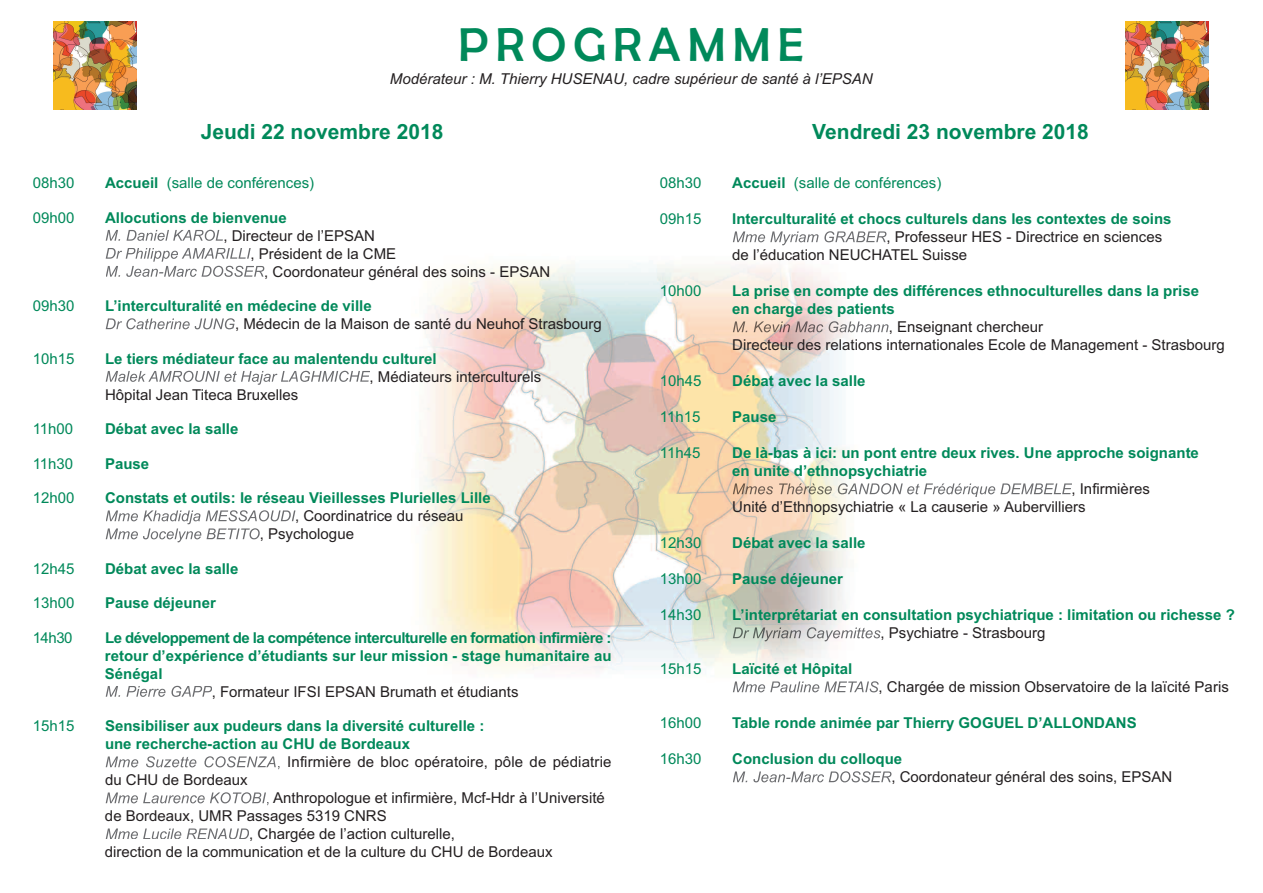
<style>
.page{position:relative;width:1263px;height:893px;background:#fff}
.page>*{position:absolute;margin:0;border:0;box-sizing:border-box;transform-origin:0 0}
.t1{font:48px "Berlin Sans FB";letter-spacing:.15em;color:#00895a}
.t2{font:700 21px "Arial";color:#00895a}
.t3{font:700 15px/18px "Arial";color:#00895a}
.t4{font:15px/18px "Arial";color:#231f20}
.t5{font:15px "Arial";color:#00895a}
.t6{font:italic 15px "Arial";color:#231f20}
.s1{font-weight:700}
</style>
<div class="page">
<img style="left:423px;top:231px;width:471px;height:462px">
<img style="left:54px;top:22px;width:83px;height:88px">
<img style="left:1125px;top:22px;width:83px;height:88px">
<img style="left:733px;top:231px;width:101px;height:14px">
<img style="left:733px;top:321px;width:114px;height:11px">
<img style="left:733px;top:483px;width:90px;height:11px">
<img style="left:733px;top:627px;width:91px;height:14px">
<img style="left:733px;top:681px;width:86px;height:11px">
<svg style="left:733px;top:771px;width:101px;height:11px"></svg>
<svg style="left:106px;top:230px;width:109px;height:11px"></svg>
<svg style="left:106px;top:248px;width:108px;height:29px"></svg>
<svg style="left:106px;top:318px;width:84px;height:11px"></svg>
<svg style="left:106px;top:371px;width:110px;height:11px"></svg>
<svg style="left:106px;top:510px;width:95px;height:32px"></svg>
<svg style="left:106px;top:686px;width:106px;height:11px"></svg>
<svg style="left:106px;top:756px;width:83px;height:11px"></svg>
<svg style="left:106px;top:792px;width:97px;height:11px"></svg>
<svg style="left:106px;top:828px;width:121px;height:11px"></svg>
<h1 class="t1" style="left:459px;top:17px;width:347px">PROGRAMME</h1>
<p class="t6" style="left:390px;top:70px;width:484px">Modérateur : M. Thierry HUSENAU, cadre supérieur de santé à l’EPSAN</p>
<h2 class="t2" style="left:812px;top:119px;width:278px">Vendredi 23 novembre 2018</h2>
<p class="t5" style="left:660px;top:174px;width:43px">08h30</p>
<p class="t5" style="left:732px;top:174px;width:211px"><span class="s1">Accueil</span> (salle de conférences)</p>
<p class="t5" style="left:660px;top:210px;width:43px">09h15</p>
<p class="t3" style="left:732px;top:210px;width:441px">Interculturalité et chocs culturels dans les contextes de soins</p>
<p class="t4" style="left:732px;top:228px;width:432px;text-indent:154px">, Professeur HES - Directrice en sciences de l’éducation NEUCHATEL Suisse</p>
<p class="t5" style="left:660px;top:282px;width:43px">10h00</p>
<p class="t3" style="left:732px;top:282px;width:468px">La prise en compte des différences ethnoculturelles dans la prise en charge des patients</p>
<p class="t4" style="left:732px;top:318px;width:494px;text-indent:157px">, Enseignant chercheur<br>Directeur des relations internationales Ecole de Management - Strasbourg</p>
<p class="t5" style="left:660px;top:372px;width:43px">10h45</p>
<p class="t3" style="left:732px;top:372px;width:135px">Débat avec la salle</p>
<p class="t5" style="left:660px;top:408px;width:42px">11h15</p>
<p class="t3" style="left:732px;top:408px;width:46px">Pause</p>
<p class="t5" style="left:660px;top:444px;width:42px">11h45</p>
<p class="t3" style="left:732px;top:444px;width:468px">De là-bas à ici: un pont entre deux rives. Une approche soignante en unite d’ethnopsychiatrie</p>
<p class="t4" style="left:732px;top:480px;width:419px;text-indent:339px">, Infirmières<br>Unité d’Ethnopsychiatrie « La causerie » Aubervilliers</p>
<p class="t5" style="left:660px;top:534px;width:43px">12h30</p>
<p class="t3" style="left:732px;top:534px;width:135px">Débat avec la salle</p>
<p class="t5" style="left:660px;top:570px;width:43px">13h00</p>
<p class="t3" style="left:732px;top:570px;width:112px">Pause déjeuner</p>
<p class="t5" style="left:660px;top:606px;width:43px">14h30</p>
<p class="t3" style="left:732px;top:606px;width:504px">L’interprétariat en consultation psychiatrique : limitation ou richesse ?</p>
<p class="t4" style="left:880px;top:624px;width:167px">, Psychiatre - Strasbourg</p>
<p class="t5" style="left:660px;top:660px;width:43px">15h15</p>
<p class="t3" style="left:732px;top:660px;width:122px">Laïcité et Hôpital</p>
<p class="t4" style="left:879px;top:678px;width:352px">, Chargée de mission Observatoire de la laïcité Paris</p>
<p class="t5" style="left:660px;top:714px;width:43px">16h00</p>
<p class="t3" style="left:732px;top:714px;width:406px">Table ronde animée par Thierry GOGUEL D’ALLONDANS</p>
<p class="t5" style="left:660px;top:750px;width:43px">16h30</p>
<p class="t3" style="left:732px;top:750px;width:171px">Conclusion du colloque</p>
<p class="t4" style="left:891px;top:768px;width:282px">, Coordonateur général des soins, EPSAN</p>
<h2 class="t2" style="left:201px;top:119px;width:244px">Jeudi 22 novembre 2018</h2>
<p class="t5" style="left:33px;top:174px;width:43px">08h30</p>
<p class="t5" style="left:105px;top:174px;width:211px"><span class="s1">Accueil</span> (salle de conférences)</p>
<p class="t5" style="left:33px;top:209px;width:43px">09h00</p>
<p class="t3" style="left:105px;top:208px;width:183px">Allocutions de bienvenue</p>
<p class="t4" style="left:223px;top:226px;width:153px">, Directeur de l’EPSAN</p>
<p class="t4" style="left:250px;top:244px;width:147px">, Président de la CME</p>
<p class="t4" style="left:264px;top:262px;width:287px">, Coordonateur général des soins - EPSAN</p>
<p class="t5" style="left:33px;top:297px;width:43px">09h30</p>
<p class="t3" style="left:105px;top:297px;width:268px">L’interculturalité en médecine de ville</p>
<p class="t4" style="left:235px;top:315px;width:368px">, Médecin de la Maison de santé du Neuhof Strasbourg</p>
<p class="t5" style="left:33px;top:350px;width:43px">10h15</p>
<p class="t3" style="left:105px;top:349px;width:333px">Le tiers médiateur face au malentendu culturel</p>
<p class="t4" style="left:369px;top:367px;width:173px">, Médiateurs interculturels</p>
<p class="t4" style="left:105px;top:385px;width:195px">Hôpital Jean Titeca Bruxelles</p>
<p class="t5" style="left:33px;top:420px;width:42px">11h00</p>
<p class="t3" style="left:105px;top:420px;width:135px">Débat avec la salle</p>
<p class="t5" style="left:33px;top:455px;width:42px">11h30</p>
<p class="t3" style="left:105px;top:454px;width:46px">Pause</p>
<p class="t5" style="left:33px;top:489px;width:43px">12h00</p>
<p class="t3" style="left:105px;top:489px;width:387px">Constats et outils: le réseau Vieillesses Plurielles Lille</p>
<p class="t4" style="left:260px;top:507px;width:205px;text-indent:35px">, Coordinatrice du réseau , Psychologue</p>
<p class="t5" style="left:33px;top:560px;width:43px">12h45</p>
<p class="t3" style="left:105px;top:559px;width:135px">Débat avec la salle</p>
<p class="t5" style="left:33px;top:594px;width:43px">13h00</p>
<p class="t3" style="left:105px;top:594px;width:112px">Pause déjeuner</p>
<p class="t5" style="left:33px;top:629px;width:41px">14h30</p>
<p class="t3" style="left:105px;top:628px;width:508px;text-align:justify">Le développement de la compétence interculturelle en formation infirmière : retour d’expérience d’étudiants sur leur mission - stage humanitaire au Sénégal</p>
<p class="t4" style="left:212px;top:682px;width:308px">, Formateur IFSI EPSAN Brumath et étudiants</p>
<p class="t5" style="left:33px;top:717px;width:43px">15h15</p>
<p class="t3" style="left:105px;top:717px;width:381px">Sensibiliser aux pudeurs dans la diversité culturelle : une recherche-action au CHU de Bordeaux</p>
<p class="t4" style="left:287px;top:753px;width:326px">Infirmière de bloc opératoire, pôle de pédiatrie</p>
<p class="t4" style="left:105px;top:771px;width:144px">du CHU de Bordeaux</p>
<p class="t4" style="left:273px;top:789px;width:333px">Anthropologue et infirmière, Mcf-Hdr à l’Université</p>
<p class="t4" style="left:105px;top:807px;width:283px">de Bordeaux, UMR Passages 5319 CNRS</p>
<p class="t4" style="left:249px;top:825px;width:207px">, Chargée de l’action culturelle,</p>
<p class="t4" style="left:105px;top:843px;width:449px">direction de la communication et de la culture du CHU de Bordeaux</p>
</div>
